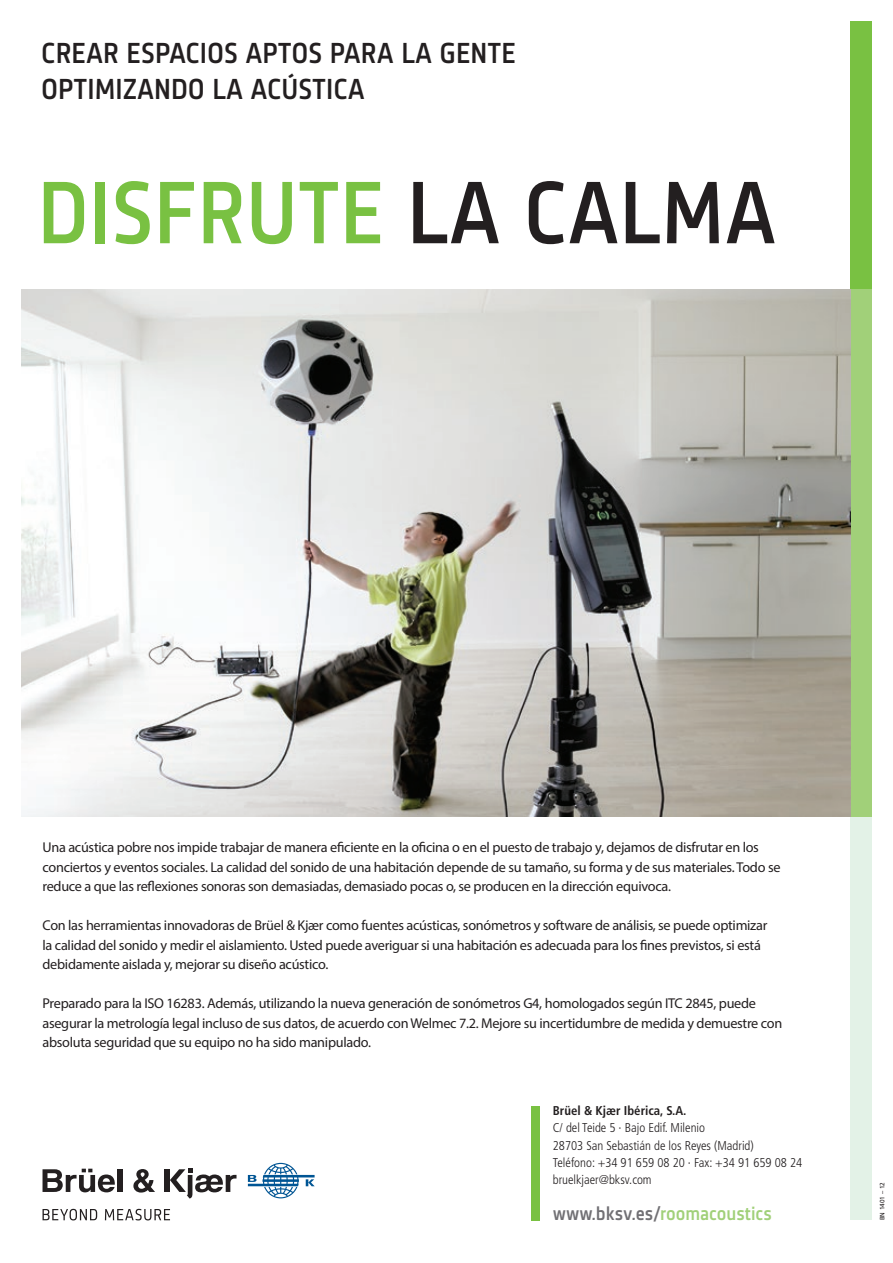
<style>
.page{position:relative;width:893px;height:1263px;background:#fff}
.page>*{position:absolute;margin:0;border:0;box-sizing:border-box;transform-origin:0 0}
.t1{font:500 91.5px "Sinews Sans Pro";color:#79c142}
.t2{font:500 30px/36px "Sinews Sans Pro";color:#231f20}
.t3{font:500 19.5px "Sinews Sans Pro";color:#a1d079}
.t4{font:14.25px/19.5px "Myriad Pro";letter-spacing:-.02em;color:#231f20}
.t5{font:300 condensed 12.75px/17.2px "Frutiger LT Std";color:#231f20}
.t6{font:700 condensed 12.75px "Frutiger LT Std";color:#231f20}
.t7{font:6.3px "Frutiger LT Std";color:#231f20}
.s1{color:#231f20}
.s2{color:#717074}
</style>
<div class="page">
<div style="left:850px;top:21px;width:22px;height:279px;background:#79c142"></div>
<div style="left:850px;top:816px;width:22px;height:404px;background:#e3f2e7"></div>
<div style="left:531px;top:1106px;width:9px;height:114px;background:#79c142"></div>
<div style="left:850px;top:289px;width:22px;height:527px;background:#a1d079"></div>
<div style="left:165px;top:1169px;width:5px;height:23px;background:#231f20"></div>
<div style="left:117px;top:1169px;width:5px;height:23px;background:#231f20"></div>
<svg style="left:133px;top:1169px;width:22px;height:23px"></svg>
<svg style="left:170px;top:1169px;width:67px;height:29px"></svg>
<svg style="left:43px;top:1169px;width:72px;height:23px"></svg>
<svg style="left:248px;top:1163px;width:67px;height:35px"></svg>
<svg style="left:43px;top:1209px;width:54px;height:11px"></svg>
<svg style="left:105px;top:1209px;width:65px;height:11px"></svg>
<img style="left:21px;top:289px;width:829px;height:527px">
<h2 class="t2" style="left:41px;top:35px;width:476px">CREAR ESPACIOS APTOS PARA LA GENTE<br>OPTIMIZANDO LA ACÚSTICA</h2>
<h1 class="t1" style="left:38px;top:162px;width:741px">DISFRUTE <span class="s1">LA CALMA</span></h1>
<p class="t4" style="left:43px;top:837px;width:739px">Una acústica pobre nos impide trabajar de manera eficiente en la oficina o en el puesto de trabajo y, dejamos de disfrutar en los conciertos y eventos sociales. La calidad del sonido de una habitación depende de su tamaño, su forma y de sus materiales. Todo se reduce a que las reflexiones sonoras son demasiadas, demasiado pocas o, se producen en la dirección equivoca.</p>
<p class="t4" style="left:43px;top:915px;width:726px">Con las herramientas innovadoras de Brüel &amp; Kjær como fuentes acústicas, sonómetros y software de análisis, se puede optimizar la calidad del sonido y medir el aislamiento. Usted puede averiguar si una habitación es adecuada para los fines previstos, si está debidamente aislada y, mejorar su diseño acústico.</p>
<p class="t4" style="left:43px;top:993px;width:741px">Preparado para la ISO 16283. Además, utilizando la nueva generación de sonómetros G4, homologados según ITC 2845, puede asegurar la metrología legal incluso de sus datos, de acuerdo con Welmec 7.2. Mejore su incertidumbre de medida y demuestre con absoluta seguridad que su equipo no ha sido manipulado.</p>
<p class="t6" style="left:553px;top:1103px;width:135px">Brüel &amp; Kjær Ibérica, S.A.</p>
<p class="t5" style="left:553px;top:1119px;width:251px">C/ del Teide 5 · Bajo Edif. Milenio<br>28703 San Sebastián de los Reyes (Madrid)<br>Teléfono: +34 91 659 08 20 · Fax: +34 91 659 08 24 bruelkjaer@bksv.com</p>
<h3 class="t3" style="left:553px;top:1203px;width:221px"><span class="s2">www.bksv.es/</span>roomacoustics</h3>
<p class="t7" style="left:878px;top:1220px;width:40px;rotate:-90deg">BN 1401 – 12</p>
</div>
